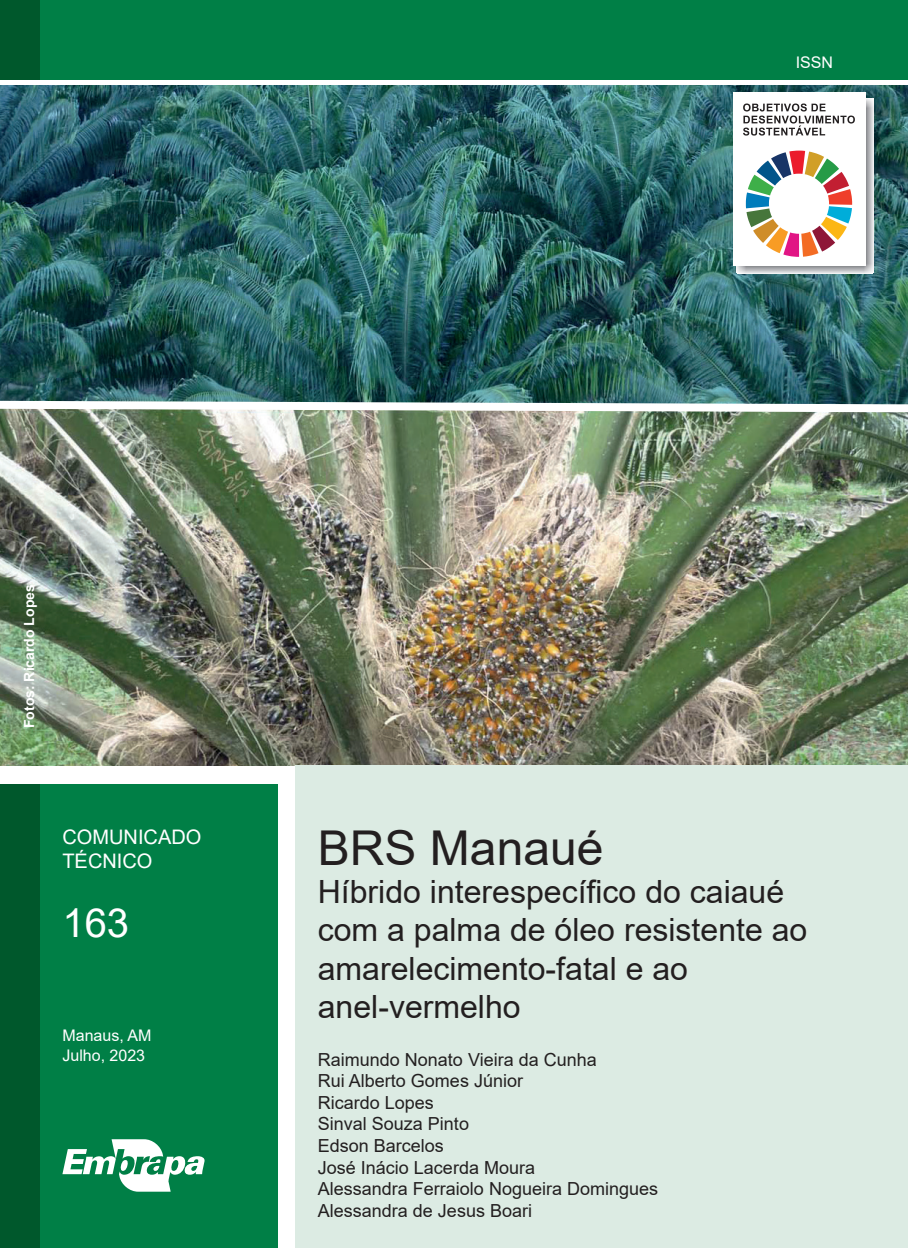
<style>
.page{position:relative;width:908px;height:1248px;background:#fff}
.page>*{position:absolute;margin:0;border:0;box-sizing:border-box;transform-origin:0 0}
.t1{font:48px "Arial";color:#231f20}
.t2{font:40px "Arial";color:#fff}
.t3{font:32px/38.4px "Arial";color:#231f20}
.t4{font:20px/24px "Arial";color:#fff}
.t5{font:18px/21.6px "Arial";color:#231f20}
.t6{font:16px/19.2px "Arial";color:#fff}
.t7{font:700 14px "Arial";color:#fff}
</style>
<div class="page">
<img style="left:0;top:86px;width:907px;height:679px">
<div style="left:0;top:784px;width:277px;height:463px;background:#007f46"></div>
<div style="left:295px;top:765px;width:612px;height:482px;background:#dcebe3"></div>
<div style="left:0;top:784px;width:40px;height:463px;background:#00582c"></div>
<div style="left:0;top:0;width:907px;height:79px;background:#007f46"></div>
<svg style="left:62px;top:1139px;width:142px;height:52px"></svg>
<div style="left:0;top:0;width:40px;height:79px;background:#00582c"></div>
<img style="left:0;top:396px;width:907px;height:20px">
<img style="left:736px;top:99px;width:136px;height:175px">
<div style="left:733px;top:93px;width:132px;height:173px;background:#fff"></div>
<svg style="left:745px;top:151px;width:106px;height:106px"></svg>
<svg style="left:743px;top:103px;width:111px;height:32px"></svg>
<p class="t6" style="left:795px;top:53px;width:39px">ISSN</p>
<p class="t7" style="left:19px;top:728px;width:145px;rotate:-90deg">Fotos: Ricardo Lopes</p>
<p class="t4" style="left:62px;top:825px;width:140px">COMUNICADO<br>TÉCNICO</p>
<h2 class="t2" style="left:62px;top:895px;width:68px">163</h2>
<p class="t6" style="left:62px;top:1025px;width:90px">Manaus, AM<br>Julho, 2023</p>
<h1 class="t1" style="left:317px;top:814px;width:287px">BRS Manaué</h1>
<h3 class="t3" style="left:317px;top:872px;width:491px">Híbrido interespecífico do caiaué com a palma de óleo resistente ao amarelecimento-fatal e ao anel-vermelho</h3>
<p class="t5" style="left:317px;top:1048px;width:342px">Raimundo Nonato Vieira da Cunha<br>Rui Alberto Gomes Júnior<br>Ricardo Lopes<br>Sinval Souza Pinto<br>Edson Barcelos<br>José Inácio Lacerda Moura<br>Alessandra Ferraiolo Nogueira Domingues<br>Alessandra de Jesus Boari</p>
</div>
